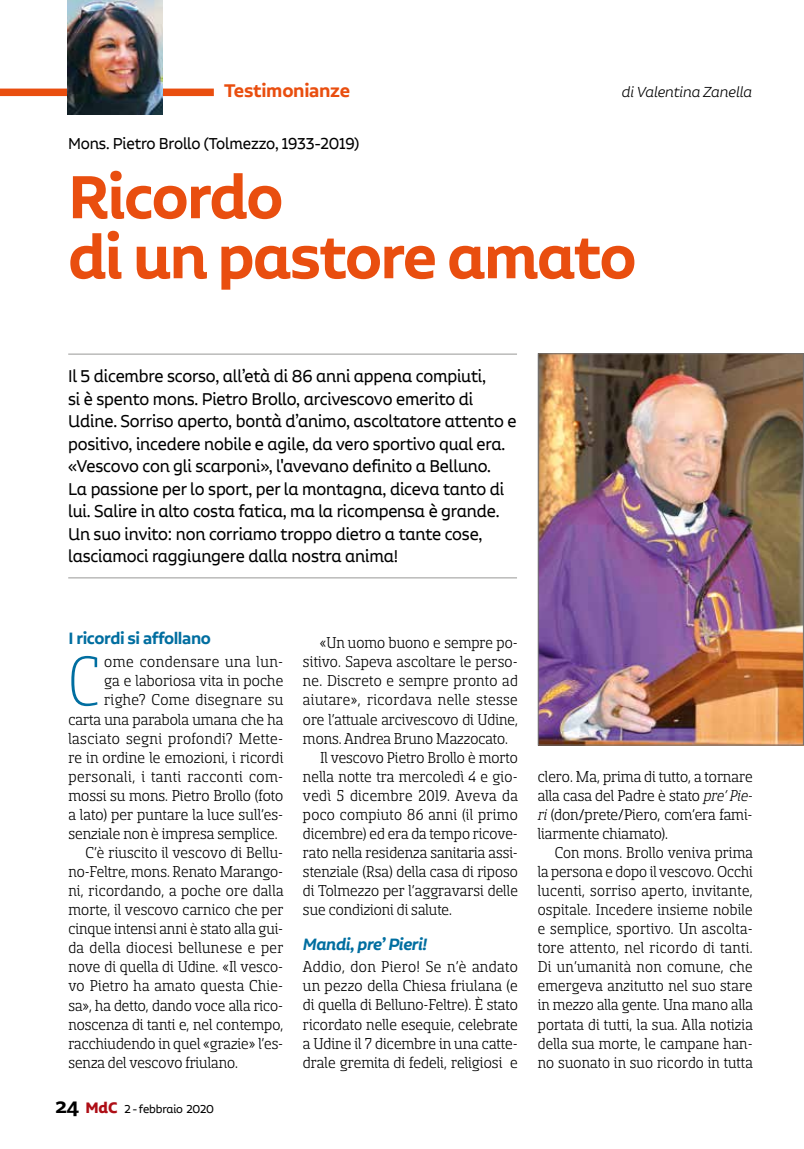
<style>
.page{position:relative;width:804px;height:1149px;background:#fff}
.page>*{position:absolute;margin:0;border:0;box-sizing:border-box;transform-origin:0 0}
.t1{font:300 78px "Sancoale Slab Cond";color:#006ea0;scale:.95 1}
.t2{font:600 72px/60px "Alvar Essential Alt";letter-spacing:-.025em;color:#e94e0f}
.t3{font:600 21.75px "Alvar Essential";letter-spacing:-.015em;color:#e94e0f}
.t4{font:20.25px/22.5px "Alvar Essential Alt";letter-spacing:-.01em;color:#000;scale:.95 1}
.t5{font:600 19.5px "Alvar Essential";letter-spacing:-.02em;color:#006ea0}
.t6{font:italic 600 19.5px "Alvar Essential";letter-spacing:-.02em;color:#006ea0}
.t7{font:18.75px "Alvar Essential Alt";letter-spacing:-.01em;color:#000;scale:.95 1}
.t8{font:17.4px "Sancoale Slab Norm";letter-spacing:.005em;color:#000;scale:.92 1}
.t9{font:17.4px/19px "Sancoale Slab Norm";letter-spacing:.005em;color:#000;text-align:justify;scale:.93 1}
.t10{font:17.4px/19px "Sancoale Slab Norm";letter-spacing:.005em;color:#000;text-align:justify;scale:.91 1}
.t11{font:17.4px "Sancoale Slab Norm";letter-spacing:.025em;color:#000;scale:.92 1}
.t12{font:17.4px "Sancoale Slab Norm";letter-spacing:.025em;color:#000;scale:.93 1}
.t13{font:italic 300 17.25px "Alvar Pro";letter-spacing:-.005em;color:#000}
.t14{font:13.5px "Alvar Essential Alt";letter-spacing:-.015em;color:#000}
.s1{font-family:"Latina Essential";font-weight:700;font-size:21px}
.s2{font-weight:700;font-size:18px;color:#ae0e16}
.s3{font-family:"Sancoale Slab Norm Regular Ital"}
</style>
<div class="page">
<hr style="left:68px;top:353px;width:449px;height:1px;background:#9d9d9c">
<hr style="left:68px;top:577px;width:449px;height:1px;background:#9d9d9c">
<div style="left:0;top:88px;width:214px;height:8px;background:#e94e0f"></div>
<img style="left:68px;top:0;width:94px;height:114px">
<img style="left:540px;top:355px;width:261px;height:388px">
<div style="left:538px;top:353px;width:265px;height:392px;border:1px solid #706f6f"></div>
<p class="t3" style="left:224px;top:78px;width:127px">Testimonianze</p>
<p class="t13" style="left:622px;top:83px;width:132px">di Valentina Zanella</p>
<p class="t7" style="left:68px;top:134px;width:308px">Mons. Pietro Brollo (Tolmezzo, 1933-2019)</p>
<h2 class="t2" style="left:68px;top:165px;width:570px">Ricordo<br>di un pastore amato</h2>
<p class="t4" style="left:68px;top:364px;width:473px">Il 5 dicembre scorso, all’età di 86 anni appena compiuti,<br>si è spento mons. Pietro Brollo, arcivescovo emerito di Udine. Sorriso aperto, bontà d’animo, ascoltatore attento e positivo, incedere nobile e agile, da vero sportivo qual era. «Vescovo con gli scarponi», l'avevano definito a Belluno.<br>La passione per lo sport, per la montagna, diceva tanto di lui. Salire in alto costa fatica, ma la ricompensa è grande.<br>Un suo invito: non corriamo troppo dietro a tante cose, lasciamoci raggiungere dalla nostra anima!</p>
<p class="t5" style="left:68px;top:627px;width:144px">I ricordi si affollano</p>
<h1 class="t1" style="left:68px;top:644px;width:34px">C</h1>
<p class="t9" style="left:104px;top:652px;width:194px">ome condensare una lun-</p>
<p class="t9" style="left:104px;top:671px;width:194px">ga e laboriosa vita in poche</p>
<p class="t12" style="left:104px;top:691px;width:194px">righe? Come disegnare su</p>
<p class="t9" style="left:68px;top:709px;width:233px">carta una parabola umana che ha</p>
<p class="t12" style="left:68px;top:729px;width:232px">lasciato segni profondi? Mette-</p>
<p class="t9" style="left:68px;top:747px;width:233px">re in ordine le emozioni, i ricordi</p>
<p class="t9" style="left:68px;top:766px;width:232px">personali, i tanti racconti com-</p>
<p class="t9" style="left:68px;top:785px;width:232px">mossi su mons. Pietro Brollo (foto</p>
<p class="t9" style="left:68px;top:805px;width:232px">a lato) per puntare la luce sull’es-</p>
<p class="t9" style="left:68px;top:824px;width:226px">senziale non è impresa semplice.</p>
<p class="t8" style="left:85px;top:844px;width:216px">C’è riuscito il vescovo di Bellu-</p>
<p class="t8" style="left:68px;top:863px;width:235px">no-Feltre, mons. Renato Marango-</p>
<p class="t8" style="left:68px;top:882px;width:235px">ni, ricordando, a poche ore dalla</p>
<p class="t8" style="left:68px;top:901px;width:235px">morte, il vescovo carnico che per</p>
<p class="t8" style="left:68px;top:920px;width:235px">cinque intensi anni è stato alla gui-</p>
<p class="t11" style="left:68px;top:939px;width:235px">da della diocesi bellunese e per</p>
<p class="t8" style="left:68px;top:958px;width:235px">nove di quella di Udine. «Il vesco-</p>
<p class="t8" style="left:68px;top:977px;width:235px">vo Pietro ha amato questa Chie-</p>
<p class="t8" style="left:68px;top:996px;width:235px">sa», ha detto, dando voce alla rico-</p>
<p class="t8" style="left:68px;top:1015px;width:235px">noscenza di tanti e, nel contempo,</p>
<p class="t8" style="left:68px;top:1034px;width:235px">racchiudendo in quel «grazie» l’es-</p>
<p class="t8" style="left:68px;top:1053px;width:186px">senza del vescovo friulano.</p>
<p class="t14" style="left:55px;top:1100px;width:160px"><span class="s1">24</span> <span class="s2">MdC</span> 2 - febbraio 2020</p>
<p class="t8" style="left:320px;top:634px;width:216px">«Un uomo buono e sempre po-</p>
<p class="t8" style="left:303px;top:653px;width:235px">sitivo. Sapeva ascoltare le perso-</p>
<p class="t8" style="left:303px;top:672px;width:235px">ne. Discreto e sempre pronto ad</p>
<p class="t11" style="left:303px;top:691px;width:235px">aiutare», ricordava nelle stesse</p>
<p class="t8" style="left:303px;top:710px;width:235px">ore l’attuale arcivescovo di Udine,</p>
<p class="t8" style="left:303px;top:729px;width:224px">mons. Andrea Bruno Mazzocato.</p>
<p class="t8" style="left:320px;top:748px;width:216px">Il vescovo Pietro Brollo è morto</p>
<p class="t8" style="left:303px;top:767px;width:235px">nella notte tra mercoledì 4 e gio-</p>
<p class="t11" style="left:303px;top:786px;width:235px">vedì 5 dicembre 2019. Aveva da</p>
<p class="t8" style="left:303px;top:805px;width:235px">poco compiuto 86 anni (il primo</p>
<p class="t8" style="left:303px;top:825px;width:235px">dicembre) ed era da tempo ricove-</p>
<p class="t8" style="left:303px;top:844px;width:235px">rato nella residenza sanitaria assi-</p>
<p class="t8" style="left:303px;top:863px;width:235px">stenziale (Rsa) della casa di riposo</p>
<p class="t8" style="left:303px;top:882px;width:235px">di Tolmezzo per l’aggravarsi delle</p>
<p class="t8" style="left:303px;top:901px;width:163px">sue condizioni di salute.</p>
<p class="t6" style="left:303px;top:932px;width:126px">Mandi, pre’ Pieri!</p>
<p class="t9" style="left:303px;top:957px;width:232px">Addio, don Piero! Se n’è andato un pezzo della Chiesa friulana (e di quella di Belluno-Feltre). È stato ricordato nelle esequie, celebrate a Udine il 7 dicembre in una catte&shy;drale gremita di fedeli, religiosi e</p>
<p class="t9" style="left:538px;top:766px;width:232px">clero. Ma, prima di tutto, a tornare alla casa del Padre è stato <span class="s3">pre’ Pie&shy;ri</span> (don/prete/Piero, com’era fami&shy;liarmente chiamato).</p>
<p class="t10" style="left:538px;top:843px;width:238px;text-indent:17px">Con mons. Brollo veniva prima la persona e dopo il vescovo. Occhi lucenti, sorriso aperto, invitante, ospitale. Incedere insieme nobile e semplice, sportivo. Un ascolta&shy;tore attento, nel ricordo di tanti.<br>Di un’umanità non comune, che emergeva anzitutto nel suo stare in mezzo alla gente. Una mano alla portata di tutti, la sua. Alla notizia della sua morte, le campane han&shy;no suonato in suo ricordo in tutta</p>
</div>
